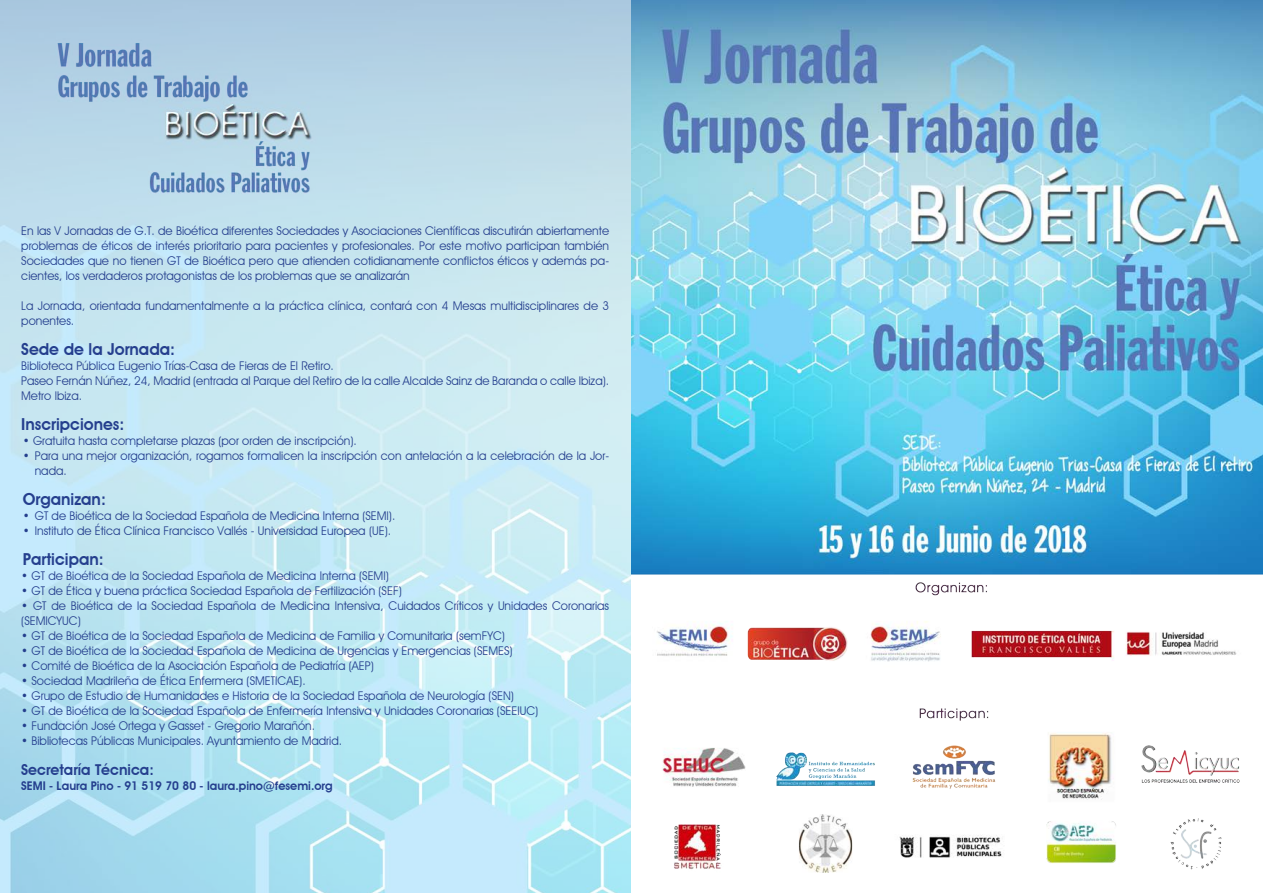
<style>
.page{position:relative;width:1263px;height:893px;background:#fff}
.page>*{position:absolute;margin:0;border:0;box-sizing:border-box;transform-origin:0 0}
.t1{font:600 16.5px "Avant Garde IT Cby BT";color:#253f8e}
.t2{font:600 15px "Avant Garde IT Cby BT";color:#253f8e}
.t3{font:12px/15px "Avant Garde IT Cby BT";color:#253f8e}
.t4{font:600 12px "Avant Garde IT Cby BT";color:#253f8e}
</style>
<div class="page">
<img style="left:0;top:0;width:631px;height:893px">
<img style="left:631px;top:0;width:632px;height:873px">
<p class="t3" style="left:21px;top:223px;width:589px;text-align:justify">En las V Jornadas de G.T. de Bioética diferentes Sociedades y Asociaciones Científicas discutirán abiertamente problemas de éticos de interés prioritario para pacientes y profesionales. Por este motivo participan también Sociedades que no tienen GT de Bioética pero que atienden cotidianamente conflictos éticos y además pa&shy;cientes, los verdaderos protagonistas de los problemas que se analizarán</p>
<p class="t3" style="left:21px;top:298px;width:589px">La Jornada, orientada fundamentalmente a la práctica clínica, contará con 4 Mesas multidisciplinares de 3 ponentes.</p>
<p class="t1" style="left:21px;top:339px;width:155px">Sede de la Jornada:</p>
<p class="t3" style="left:21px;top:358px;width:314px">Biblioteca Pública Eugenio Trías-Casa de Fieras de El Retiro.</p>
<p class="t3" style="left:21px;top:373px;width:589px">Paseo Fernán Núñez, 24, Madrid (entrada al Parque del Retiro de la calle Alcalde Sainz de Baranda o calle Ibiza).</p>
<p class="t3" style="left:21px;top:388px;width:62px">Metro Ibiza.</p>
<p class="t1" style="left:21px;top:414px;width:105px">Inscripciones:</p>
<p class="t3" style="left:23px;top:433px;width:336px">• Gratuita hasta completarse plazas (por orden de inscripción).</p>
<p class="t3" style="left:35px;top:448px;width:576px;text-indent:-12px">• Para una mejor organización, rogamos formalicen la inscripción con antelación a la celebración de la Jor&shy;nada.</p>
<p class="t1" style="left:23px;top:489px;width:85px">Organizan:</p>
<p class="t3" style="left:23px;top:508px;width:374px">• GT de Bioética de la Sociedad Española de Medicina Interna (SEMI).</p>
<p class="t3" style="left:23px;top:523px;width:370px">• Instituto de Ética Clínica Francisco Vallés - Universidad Europea (UE).</p>
<p class="t1" style="left:23px;top:549px;width:83px">Participan:</p>
<p class="t3" style="left:21px;top:568px;width:369px">• GT de Bioética de la Sociedad Española de Medicina Interna (SEMI)</p>
<p class="t3" style="left:21px;top:583px;width:382px">• GT de Ética y buena práctica Sociedad Española de Fertilización (SEF)</p>
<p class="t3" style="left:21px;top:598px;width:589px">• GT de Bioética de la Sociedad Española de Medicina Intensiva, Cuidados Críticos y Unidades Coronarias (SEMICYUC)</p>
<p class="t3" style="left:21px;top:628px;width:485px">• GT de Bioética de la Sociedad Española de Medicina de Familia y Comunitaria (semFYC)</p>
<p class="t3" style="left:21px;top:643px;width:493px">• GT de Bioética de la Sociedad Española de Medicina de Urgencias y Emergencias (SEMES)</p>
<p class="t3" style="left:21px;top:658px;width:354px">• Comité de Bioética de la Asociación Española de Pediatría (AEP)</p>
<p class="t3" style="left:21px;top:673px;width:286px">• Sociedad Madrileña de Ética Enfermera (SMETICAE).</p>
<p class="t3" style="left:21px;top:688px;width:494px">• Grupo de Estudio de Humanidades e Historia de la Sociedad Española de Neurología (SEN)</p>
<p class="t3" style="left:21px;top:703px;width:518px">• GT de Bioética de la Sociedad Española de Enfermería Intensiva y Unidades Coronarias (SEEIUC)</p>
<p class="t3" style="left:21px;top:718px;width:295px">• Fundación José Ortega y Gasset - Gregorio Marañón.</p>
<p class="t3" style="left:21px;top:733px;width:322px">• Bibliotecas Públicas Municipales. Ayuntamiento de Madrid.</p>
<p class="t2" style="left:21px;top:760px;width:134px">Secretaría Técnica:</p>
<p class="t4" style="left:21px;top:778px;width:313px">SEMI - Laura Pino - 91 519 70 80 - laura.pino@fesemi.org</p>
</div>
